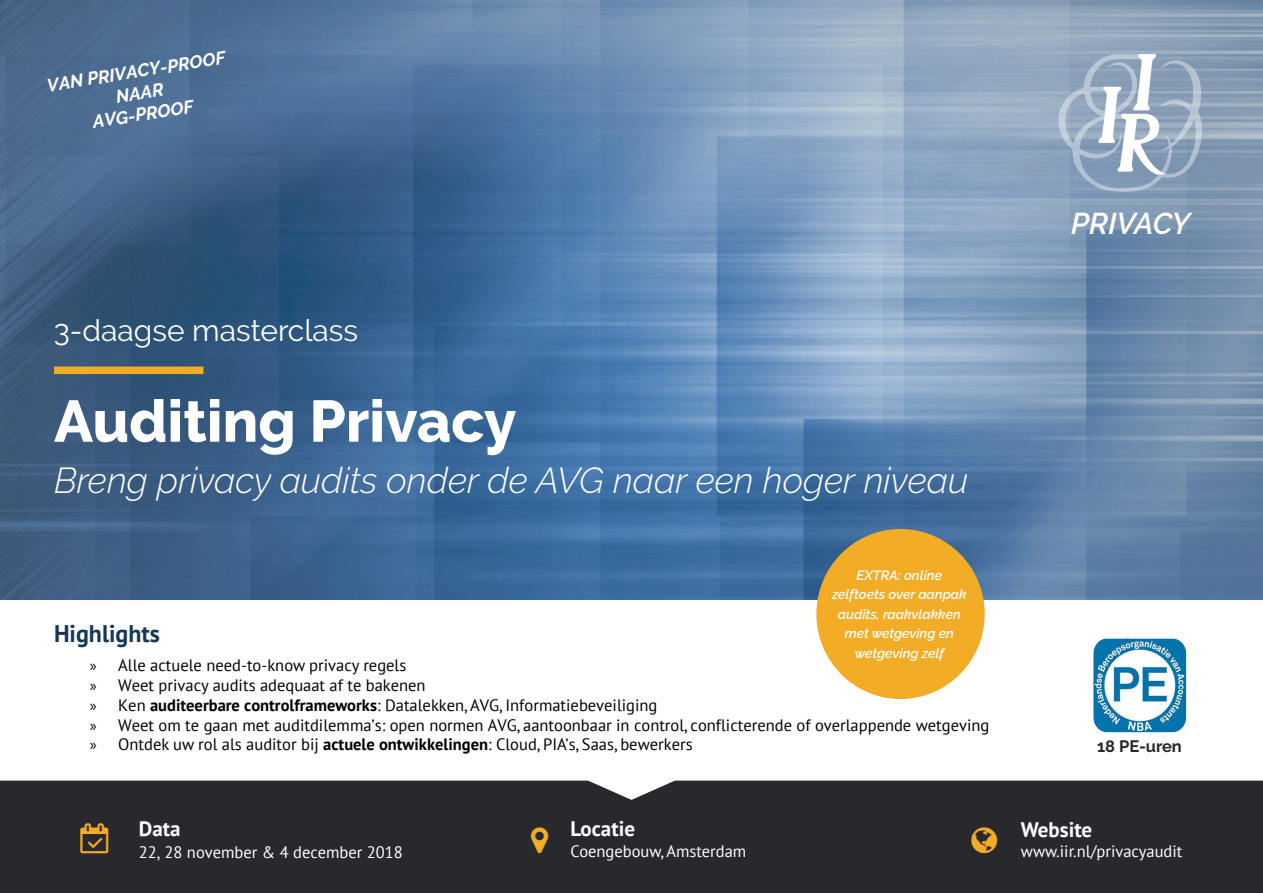
<style>
.page{position:relative;width:1263px;height:893px;background:#fff}
.page>*{position:absolute;margin:0;border:0;box-sizing:border-box;transform-origin:0 0}
.t1{font:800 58.5px "Raleway";color:#fff}
.t2{font:italic 300 36px "Raleway";color:#fff}
.t3{font:30px "Raleway";color:#fff}
.t4{font:italic 600 30px "Raleway";letter-spacing:-.01em;color:#fff}
.t5{font:700 24px "PT Sans";color:#163856}
.t6{font:700 21px "PT Sans";color:#fff}
.t7{font:italic 700 18px/21.6px "Raleway";color:#fff;text-align:center}
.t8{font:16.5px/19.8px "PT Sans";color:#000}
.t9{font:16.5px "PT Sans";color:#fff}
.t10{font:16.5px "PT Sans";color:#fff}
.t11{font:700 16.5px "Raleway";color:#28282d}
.t12{font:italic 600 13.5px/19.5px "Raleway";color:#fff;text-align:center}
.s1{font-family:"Myriad Pro"}
.s2{font-weight:700}
.s3{font-style:inherit}
</style>
<div class="page">
<img style="left:0;top:0;width:1263px;height:600px">
<svg style="left:1058px;top:54px;width:144px;height:138px;background:#a1b2c6"></svg>
<div style="left:0;top:771px;width:1263px;height:122px;background:#28282d"></div>
<svg style="left:0;top:600px;width:1263px;height:200px"></svg>
<div style="left:54px;top:367px;width:149px;height:7px;background:#f2ac26"></div>
<img style="left:1091px;top:636px;width:97px;height:98px">
<div style="left:816px;top:529px;width:169px;height:170px;background:#f2ac26;border-radius:50%"></div>
<p class="t7" style="left:46px;top:75px;width:182px;rotate:-9deg">VAN PRIVACY-PROOF<br>NAAR<br>AVG-PROOF</p>
<p class="t4" style="left:1071px;top:206px;width:121px">PRIVACY</p>
<p class="t3" style="left:54px;top:313px;width:306px">3-daagse masterclass</p>
<p class="t1" style="left:54px;top:388px;width:464px">Auditing Privacy</p>
<p class="t2" style="left:54px;top:459px;width:916px">Breng privacy audits onder de AVG naar een hoger niveau</p>
<p class="t12" style="left:832px;top:565px;width:136px">EXTRA: online zelftoets over aanpak audits, raakvlakken met wetgeving en wetgeving zelf</p>
<p class="t5" style="left:54px;top:618px;width:107px">Highlights</p>
<p class="t8" style="left:90px;top:655px;width:901px"><span class="s1">»</span> Alle actuele need-to-know privacy regels<br><span class="s1">»</span> Weet privacy audits adequaat af te bakenen<br><span class="s1">»</span> Ken <span class="s2">auditeerbare controlframeworks</span>: Datalekken, AVG, Informatiebeveiliging<br><span class="s1">»</span> Weet om te gaan met auditdilemma’s: open normen AVG, aantoonbaar in control, conflicterende of overlappende wetgeving <span class="s1">»</span> Ontdek uw rol als auditor bij <span class="s2">actuele ontwikkelingen</span>: Cloud, PIA’s, Saas, bewerkers</p>
<p class="t6" style="left:139px;top:815px;width:43px">Data</p>
<p class="t10" style="left:139px;top:842px;width:265px">22<span class="s3">,</span> 28 november <span class="s3">&amp; 4</span> december <span class="s3">2018</span></p>
<p class="t9" style="left:570px;top:841px;width:177px">Coengebouw, Amsterdam</p>
<p class="t6" style="left:570px;top:815px;width:66px">Locatie</p>
<p class="t11" style="left:1097px;top:737px;width:86px">18 PE-uren</p>
<p class="t6" style="left:1021px;top:815px;width:73px">Website</p>
<p class="t9" style="left:1021px;top:841px;width:163px">www.iir.nl/privacyaudit</p>
</div>
